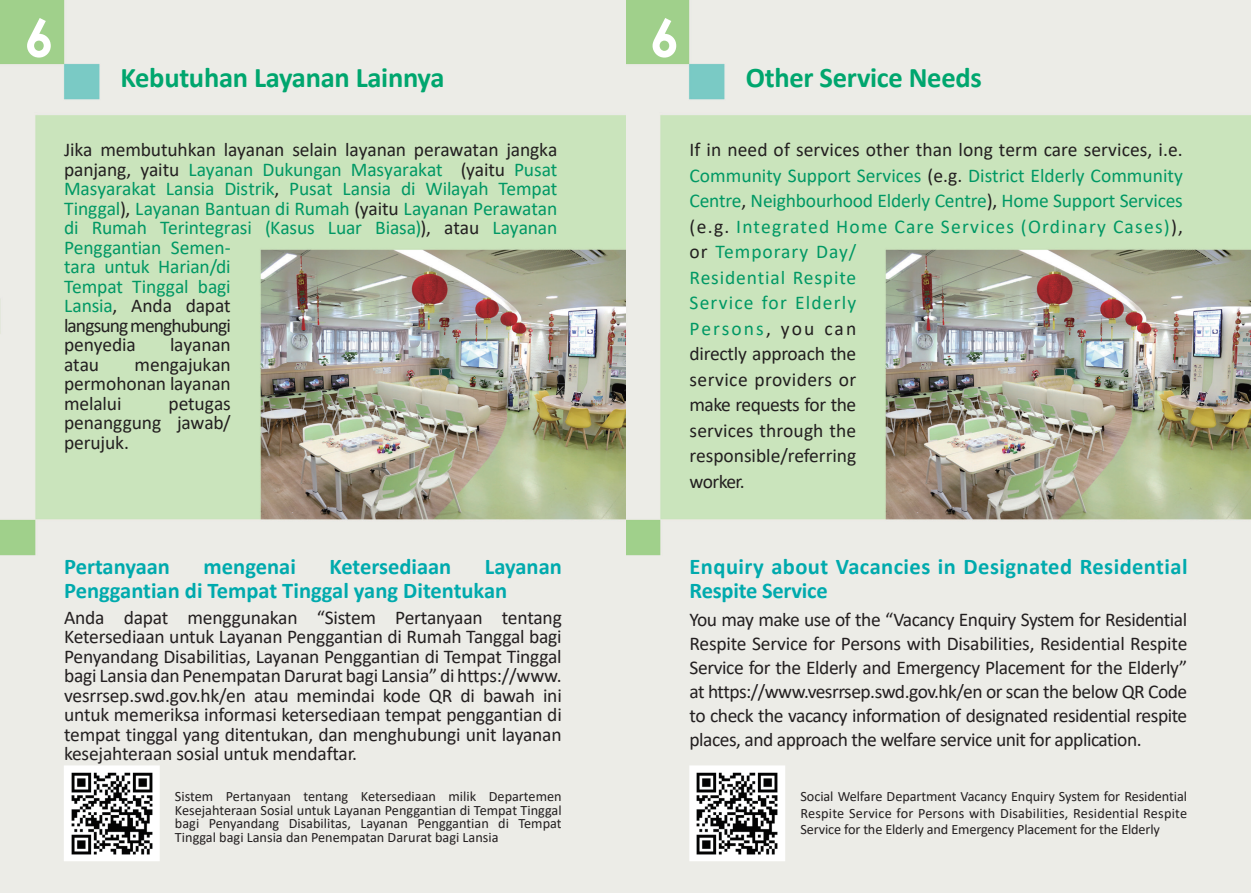
<style>
.page{position:relative;width:1251px;height:893px;background:#fff}
.page>*{position:absolute;margin:0;border:0;box-sizing:border-box;transform-origin:0 0}
.t1{font:700 52.5px "Century Gothic";color:#fff}
.t2{font:700 28.5px "Calibri";letter-spacing:-.01em;color:#00a66e}
.t3{font:700 22.5px/24px "Calibri";color:#00aaad}
.t4{font:700 22.5px/24px "Calibri";letter-spacing:.02em;color:#00aaad}
.t5{font:19.5px/19.5px "Calibri";letter-spacing:-.01em;color:#231f20;text-align:justify}
.t6{font:19.5px/25.5px "Calibri";letter-spacing:-.005em;color:#009864}
.t7{font:14.25px/13.5px "Calibri";letter-spacing:-.01em;color:#231f20;text-align:justify}
.s1{color:#231f20}
</style>
<div class="page">
<img style="left:0;top:0;width:1250px;height:893px">
<svg style="left:688px;top:764px;width:98px;height:98px"></svg>
<svg style="left:63px;top:764px;width:98px;height:98px"></svg>
<h1 class="t1" style="left:24px;top:-2px;width:31px">6</h1>
<h2 class="t2" style="left:120px;top:57px;width:325px">Kebutuhan Layanan Lainnya</h2>
<p class="t6" style="left:64px;top:140px;width:495px;line-height:19.5px"><span class="s1">Jika membutuhkan layanan selain layanan perawatan jangka panjang, yaitu</span> Layanan Dukungan Masyarakat <span class="s1">(yaitu</span> Pusat Masyarakat Lansia Distrik<span class="s1">,</span> Pusat Lansia di Wilayah Tempat Tinggal<span class="s1">),</span> Layanan Bantuan di Rumah <span class="s1">(yaitu</span> Layanan Perawatan di Rumah Terintegrasi (Kasus Luar Biasa)<span class="s1">), atau</span> Layanan Penggantian Semen-<br>tara untuk Harian/di<br>Tempat Tinggal bagi<br>Lansia<span class="s1">, Anda dapat<br>langsung menghubungi<br>penyedia</span></p>
<p class="t5" style="left:170px;top:335px;width:62px">layanan</p>
<p class="t5" style="left:64px;top:354px;width:168px;text-indent:71px">mengajukan permohonan layanan melalui</p>
<p class="t5" style="left:64px;top:354px;width:37px">atau</p>
<p class="t5" style="left:64px;top:393px;width:168px;text-indent:104px">petugas penanggung jawab/ perujuk.</p>
<p class="t3" style="left:64px;top:554px;width:107px">Pertanyaan</p>
<p class="t3" style="left:203px;top:554px;width:94px">mengenai</p>
<p class="t3" style="left:329px;top:554px;width:123px">Ketersediaan</p>
<p class="t3" style="left:64px;top:554px;width:499px;text-indent:421px">Layanan<br>Penggantian di Tempat Tinggal yang Ditentukan</p>
<p class="t5" style="left:64px;top:607px;width:499px">Anda dapat menggunakan “Sistem Pertanyaan tentang Ketersediaan untuk Layanan Penggantian di Rumah Tanggal bagi Penyandang Disabilitias, Layanan Penggantian di Tempat Tinggal bagi Lansia dan Penempatan Darurat bagi Lansia” di https://www. vesrrsep.swd.gov.hk/en atau memindai kode QR di bawah ini untuk memeriksa informasi ketersediaan tempat penggantian di tempat tinggal yang ditentukan, dan menghubungi unit layanan kesejahteraan sosial untuk mendaftar.</p>
<p class="t7" style="left:175px;top:790px;width:388px">Sistem Pertanyaan tentang Ketersediaan milik Departemen Kesejahteraan Sosial untuk Layanan Penggantian di Tempat Tinggal bagi Penyandang Disabilitas, Layanan Penggantian di Tempat Tinggal bagi Lansia dan Penempatan Darurat bagi Lansia</p>
<h1 class="t1" style="left:650px;top:-2px;width:31px">6</h1>
<h2 class="t2" style="left:745px;top:57px;width:237px">Other Service Needs</h2>
<p class="t6" style="left:689px;top:137px;width:495px"><span class="s1">If in need of services other than long term care services, i.e.<br></span>Community Support Services <span class="s1">(e.g.</span> District Elderly Community<br>Centre<span class="s1">,</span> Neighbourhood Elderly Centre<span class="s1">),</span> Home Support Services <span class="s1">(e.g.</span> Integrated Home Care Services (Ordinary Cases)<span class="s1">), or</span> Temporary Day/<br>Residential Respite<br>Service for Elderly<br>Persons<span class="s1">, you can<br>directly approach the<br>service providers or<br>make requests for the<br>services through the<br>responsible/referring<br>worker.</span></p>
<p class="t4" style="left:689px;top:554px;width:499px">Enquiry about Vacancies in Designated Residential<br>Respite Service</p>
<p class="t5" style="left:689px;top:607px;width:499px;line-height:24px">You may make use of the “Vacancy Enquiry System for Residential Respite Service for Persons with Disabilities, Residential Respite Service for the Elderly and Emergency Placement for the Elderly” at https://www.vesrrsep.swd.gov.hk/en or scan the below QR Code to check the vacancy information of designated residential respite places, and approach the welfare service unit for application.</p>
<p class="t7" style="left:800px;top:788px;width:388px;line-height:16.5px">Social Welfare Department Vacancy Enquiry System for Residential Respite Service for Persons with Disabilities, Residential Respite Service for the Elderly and Emergency Placement for the Elderly</p>
</div>
